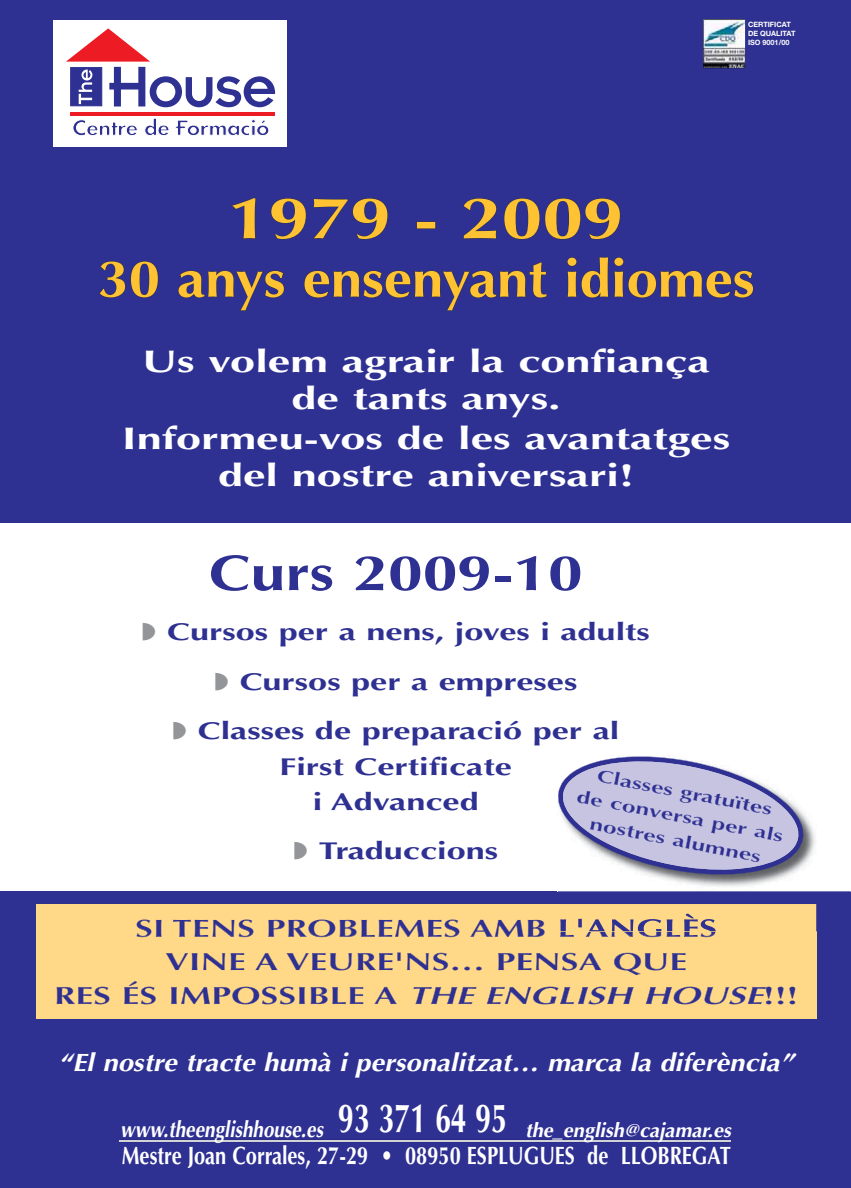
<style>
.page{position:relative;width:851px;height:1188px;background:#fff}
.page>*{position:absolute;margin:0;border:0;box-sizing:border-box;transform-origin:0 0}
.t1{font:700 52px "Optima";color:#ffc232;scale:1.08 1}
.t2{font:700 50px "Optima";color:#2e3092;scale:1.25 1}
.t3{font:700 31.25px/36.6px "Optima";color:#fff;text-align:center;scale:1.44 1}
.t4{font:700 25px/33.8px "Optima";color:#2e3092;text-align:center;scale:1.42 1}
.t5{font:italic 700 25px "Optima";color:#fff;scale:1.1 1}
.t6{font:700 25px "Optima";color:#fff;scale:.8 1}
.t7{font:700 24.25px/49.8px "Optima";color:#2e3092;text-align:center;scale:1.41 1}
.t8{font:italic 700 22.5px "Optima";color:#fff;scale:.84 1}
.t9{font:italic 700 20px "Optima";color:#fff}
.t10{font:700 17.5px/24.2px "Optima";color:#2e3092;text-align:center;scale:1.42 1}
.t11{font:700 7.25px/8.8px "Helvetica Neue";color:#fff}
.s1{font-style:italic}
</style>
<div class="page">
<div style="left:0;top:0;width:850px;height:522px;background:#2e3092"></div>
<div style="left:0;top:891px;width:850px;height:296px;background:#2e3092"></div>
<svg style="left:232px;top:197px;width:388px;height:42px"></svg>
<svg style="left:99px;top:261px;width:27px;height:37px"></svg>
<div style="left:131px;top:261px;width:27px;height:36px;border:1px solid #363640;border-radius:50%"></div>
<div style="left:139px;top:263px;width:10px;height:32px;border:1px solid #363640;border-radius:50%"></div>
<svg style="left:178px;top:270px;width:106px;height:41px"></svg>
<svg style="left:304px;top:262px;width:243px;height:49px"></svg>
<svg style="left:567px;top:257px;width:41px;height:41px"></svg>
<div style="left:589px;top:274px;width:11px;height:20px;border:1px solid #363640;border-radius:50%"></div>
<svg style="left:614px;top:271px;width:9px;height:26px"></svg>
<div style="left:614px;top:257px;width:9px;height:9px;border:1px solid #363640;border-radius:50%"></div>
<div style="left:628px;top:270px;width:28px;height:28px;border:1px solid #363640;border-radius:50%"></div>
<svg style="left:636px;top:272px;width:12px;height:24px"></svg>
<svg style="left:660px;top:270px;width:93px;height:28px"></svg>
<div style="left:54px;top:21px;width:233px;height:126px;background:#fff"></div>
<svg style="left:66px;top:28px;width:209px;height:79px"></svg>
<hr style="left:70px;top:112px;width:204px;height:3px;background:#ed1c24">
<svg style="left:73px;top:119px;width:65px;height:17px"></svg>
<svg style="left:144px;top:118px;width:25px;height:18px"></svg>
<svg style="left:175px;top:119px;width:94px;height:17px"></svg>
<svg style="left:703px;top:19px;width:42px;height:49px"></svg>
<img style="left:703px;top:20px;width:41px;height:48px">
<hr style="left:119px;top:1139px;width:612px;height:2px;background:#d1d3d4">
<div style="left:36px;top:903px;width:780px;height:114px;background:#ffd888"></div>
<img style="left:557px;top:815px;width:293px;height:116px">
<img style="left:557px;top:903px;width:259px;height:28px">
<img style="left:557px;top:913px;width:160px;height:18px">
<img style="left:560px;top:913px;width:155px;height:17px">
<svg style="left:560px;top:930px;width:155px;height:1px"></svg>
<svg style="left:557px;top:756px;width:248px;height:123px"></svg>
<p class="t11" style="left:748px;top:21px;width:49px">CERTIFICAT<br>DE QUALITAT<br>ISO 9001/00</p>
<h1 class="t1" style="left:97px;top:257px;width:609px">30 anys ensenyant idiomes</h1>
<p class="t3" style="left:142px;top:346px;width:395px">Us volem agrair la confiança de tants anys.</p>
<p class="t3" style="left:122px;top:423px;width:424px">Informeu-vos de les avantatges del nostre aniversari!</p>
<h2 class="t2" style="left:209px;top:552px;width:300px">Curs 2009-10</h2>
<p class="t7" style="left:167px;top:609px;width:344px">Cursos per a nens, joves i adults<br>Cursos per a empreses<br>Classes de preparació per al</p>
<p class="t7" style="left:279px;top:750px;width:166px;line-height:35px">First Certificate i Advanced</p>
<p class="t7" style="left:319px;top:828px;width:129px">Traduccions</p>
<p class="t10" style="left:583px;top:761px;width:149px;rotate:11deg">Classes gratuïtes<br>de conversa per als nostres alumnes</p>
<p class="t4" style="left:54px;top:913px;width:525px">SI TENS PROBLEMES AMB L'ANGLÈS<br>VINE A VEURE'NS… PENSA QUE<br>RES ÉS IMPOSSIBLE A <span class="s1">THE ENGLISH HOUSE</span>!!!</p>
<p class="t5" style="left:59px;top:1051px;width:669px">“El nostre tracte humà i personalitzat… marca la diferència”</p>
<p class="t8" style="left:120px;top:1119px;width:462px">www.theenglishhouse.es <sup>93</sup> <sup>371</sup> <sup>64</sup> <sup>95</sup></p>
<p class="t9" style="left:525px;top:1121px;width:207px">the_english@cajamar.es</p>
<p class="t6" style="left:122px;top:1144px;width:762px">Mestre Joan Corrales, 27-29 • 08950 ESPLUGUES de LLOBREGAT</p>
</div>
